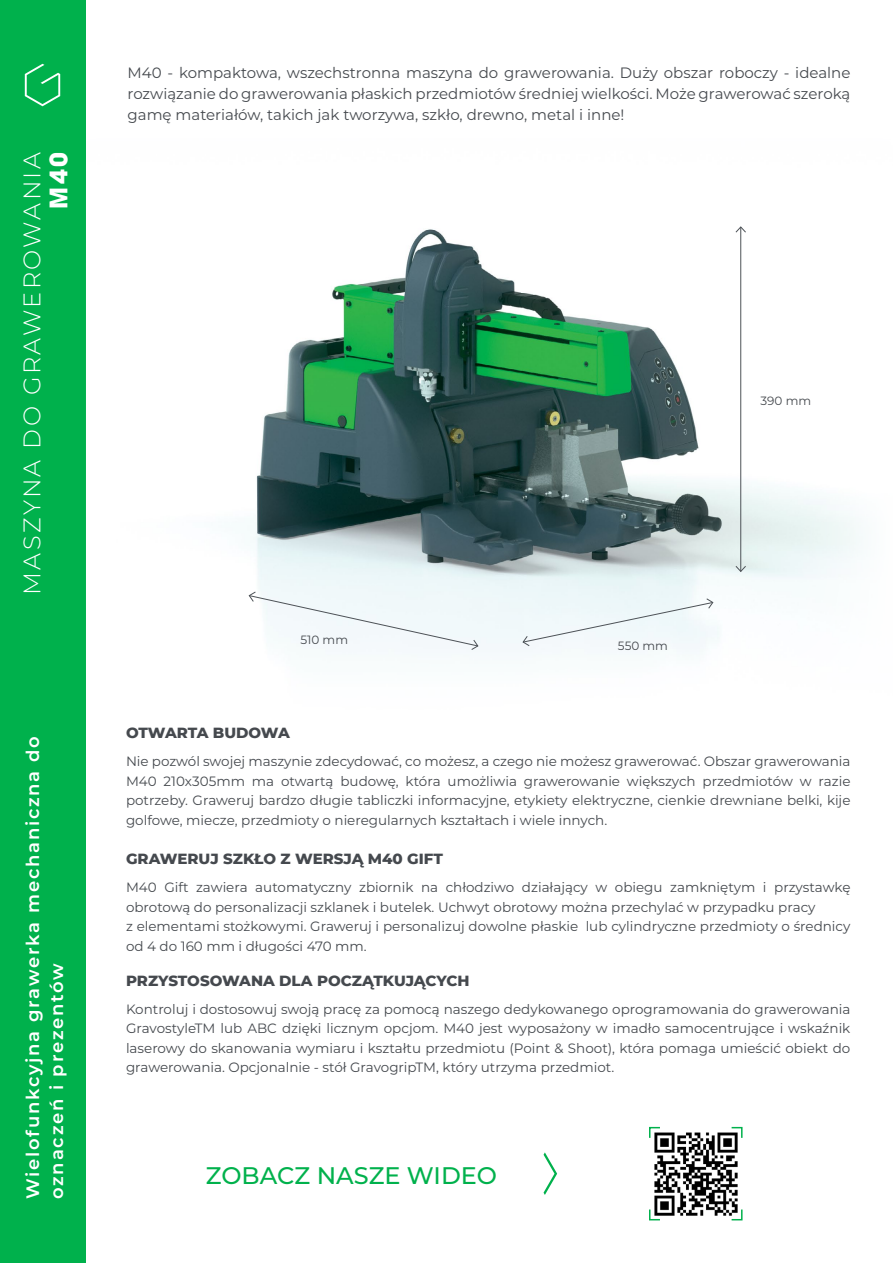
<style>
.page{position:relative;width:893px;height:1263px;background:#fff}
.page>*{position:absolute;margin:0;border:0;box-sizing:border-box;transform-origin:0 0}
.t1{font:300 24px "Montserrat";letter-spacing:.1em;color:#fff}
.t2{font:500 24px "Montserrat";color:#00b14c}
.t3{font:700 24px "Avant Garde";color:#fff}
.t4{font:600 18px/24px "Montserrat";letter-spacing:.1em;color:#fff}
.t5{font:15px/21px "Montserrat";color:#45494e;text-align:justify}
.t6{font:800 15px "Montserrat";color:#45494e}
.t7{font:13.5px/19.5px "Montserrat";color:#45494e;text-align:justify}
.t8{font:12px "Montserrat";color:#45494e}
</style>
<div class="page">
<div style="left:0;top:0;width:85px;height:1263px;background:#00b14c"></div>
<svg style="left:25px;top:64px;width:35px;height:42px"></svg>
<img style="left:85px;top:138px;width:775px;height:581px">
<svg style="left:544px;top:1152px;width:13px;height:43px"></svg>
<div style="left:522px;top:598px;width:192px;height:49px;background:#f0f8fb"></div>
<svg style="left:248px;top:591px;width:231px;height:59px"></svg>
<hr style="left:740px;top:227px;width:1px;height:344px;background:#4d5257">
<svg style="left:735px;top:226px;width:12px;height:7px"></svg>
<svg style="left:735px;top:565px;width:12px;height:7px"></svg>
<svg style="left:649px;top:1126px;width:11px;height:12px"></svg>
<svg style="left:649px;top:1209px;width:11px;height:12px"></svg>
<svg style="left:731px;top:1126px;width:12px;height:12px"></svg>
<svg style="left:731px;top:1209px;width:12px;height:12px"></svg>
<img style="left:653px;top:1131px;width:85px;height:85px">
<h1 class="t1" style="left:16px;top:595px;width:444px;rotate:-90deg">MASZYNA DO GRAWEROWANIA</h1>
<h1 class="t3" style="left:43px;top:209px;width:58px;rotate:-90deg">M40</h1>
<h2 class="t4" style="left:20px;top:1199px;width:464px;rotate:-90deg">Wielofunkcyjna grawerka mechaniczna do oznaczeń i prezentów</h2>
<p class="t5" style="left:128px;top:62px;width:724px">M40 - kompaktowa, wszechstronna maszyna do grawerowania. Duży obszar roboczy - idealne rozwiązanie do grawerowania płaskich przedmiotów średniej wielkości. Może grawerować szeroką gamę materiałów, takich jak tworzywa, szkło, drewno, metal i inne!</p>
<p class="t8" style="left:300px;top:631px;width:49px">510 mm</p>
<p class="t8" style="left:760px;top:392px;width:52px">390 mm</p>
<p class="t8" style="left:618px;top:637px;width:52px">550 mm</p>
<p class="t6" style="left:126px;top:722px;width:165px">OTWARTA BUDOWA</p>
<p class="t7" style="left:126px;top:751px;width:726px">Nie pozwól swojej maszynie zdecydować, co możesz, a czego nie możesz grawerować. Obszar grawerowania M40 210x305mm ma otwartą budowę, która umożliwia grawerowanie większych przedmiotów w razie potrzeby. Graweruj bardzo długie tabliczki informacyjne, etykiety elektryczne, cienkie drewniane belki, kije golfowe, miecze, przedmioty o nieregularnych kształtach i wiele innych.</p>
<p class="t6" style="left:126px;top:848px;width:319px">GRAWERUJ SZKŁO Z WERSJĄ M40 GIFT</p>
<p class="t7" style="left:126px;top:877px;width:726px;text-align:left">M40 Gift zawiera automatyczny zbiornik na chłodziwo działający w obiegu zamkniętym i przystawkę obrotową do personalizacji szklanek i butelek. Uchwyt obrotowy można przechylać w przypadku pracy<br>z elementami stożkowymi. Graweruj i personalizuj dowolne płaskie lub cylindryczne przedmioty o średnicy od 4 do 160 mm i długości 470 mm.</p>
<p class="t6" style="left:126px;top:969px;width:345px">PRZYSTOSOWANA DLA POCZĄTKUJĄCYCH</p>
<p class="t7" style="left:126px;top:998px;width:726px">Kontroluj i dostosowuj swoją pracę za pomocą naszego dedykowanego oprogramowania do grawerowania GravostyleTM lub ABC dzięki licznym opcjom. M40 jest wyposażony w imadło samocentrujące i wskaźnik laserowy do skanowania wymiaru i kształtu przedmiotu (Point &amp; Shoot), która pomaga umieścić obiekt do grawerowania. Opcjonalnie - stół GravogripTM, który utrzyma przedmiot.</p>
<h1 class="t2" style="left:206px;top:1159px;width:293px">ZOBACZ NASZE WIDEO</h1>
</div>
